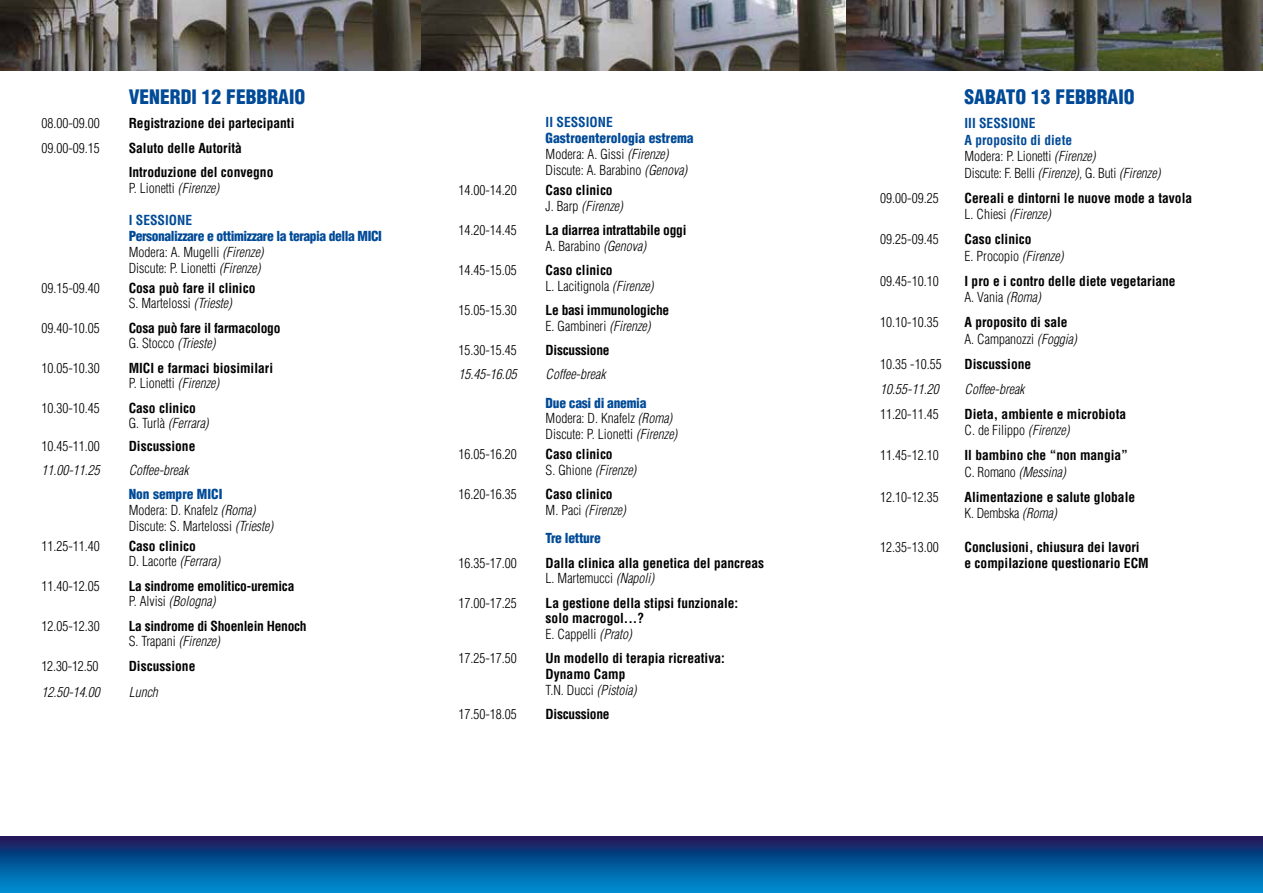
<style>
.page{position:relative;width:1263px;height:893px;background:#fff}
.page>*{position:absolute;margin:0;border:0;box-sizing:border-box;transform-origin:0 0}
.t1{font:900 condensed 19.5px "Helvetica";color:#004a97}
.t2{font:700 condensed 13.5px/15.8px "Helvetica";color:#000}
.t3{font:300 condensed 13.5px/15.8px "Helvetica";color:#000}
.t4{font:700 condensed 13.5px/15.8px "Helvetica";letter-spacing:-.02em;color:#000}
.t5{font:900 condensed 13.5px/15.8px "Helvetica";letter-spacing:-.03em;color:#004a97}
.t6{font:italic 300 condensed 13.5px "Helvetica";color:#000}
.t7{font:700 condensed 13.5px "Helvetica";color:#004a97}
.s1{font-style:italic}
.s2{font-weight:300;color:#000}
.s3{font-weight:300;font-style:italic;color:#000}
.s4{font-weight:300}
.s5{font-weight:300;font-style:italic}
.s6{font-weight:900;color:#004a97}
.s7{font-weight:700}
.s8{font-weight:700;color:#004a97}
</style>
<div class="page">
<img style="left:0;top:0;width:1263px;height:70px">
<svg style="left:421px;top:0;width:425px;height:70px"></svg>
<svg style="left:0;top:837px;width:1263px;height:56px"></svg>
<h1 class="t1" style="left:129px;top:85px;width:178px">VENERDI 12 FEBBRAIO</h1>
<p class="t3" style="left:41px;top:115px;width:60px">08.00-09.00</p>
<p class="t2" style="left:129px;top:115px;width:167px">Registrazione dei partecipanti</p>
<p class="t3" style="left:41px;top:140px;width:60px">09.00-09.15</p>
<p class="t2" style="left:129px;top:135px;width:146px;line-height:24.3px">Saluto delle Autorità<br>Introduzione del convegno</p>
<p class="t3" style="left:129px;top:180px;width:92px">P. Lionetti <span class="s1">(Firenze)</span></p>
<p class="t7" style="left:129px;top:212px;width:65px">I SESSIONE</p>
<p class="t5" style="left:129px;top:228px;width:255px">Personalizzare e ottimizzare la terapia della MICI<br><span class="s2">Modera: A. Mugelli</span> <span class="s3">(Firenze)<br></span><span class="s2">Discute: P. Lionetti</span> <span class="s3">(Firenze)</span></p>
<p class="t3" style="left:41px;top:280px;width:60px">09.15-09.40</p>
<p class="t2" style="left:129px;top:280px;width:128px">Cosa può fare il clinico<br><span class="s4">S. Martelossi</span> <span class="s5">(Trieste)</span></p>
<p class="t3" style="left:41px;top:320px;width:60px">09.40-10.05</p>
<p class="t4" style="left:129px;top:320px;width:153px">Cosa può fare il farmacologo<br><span class="s4">G. Stocco</span> <span class="s5">(Trieste)</span></p>
<p class="t3" style="left:41px;top:360px;width:60px">10.05-10.30</p>
<p class="t2" style="left:129px;top:360px;width:146px">MICI e farmaci biosimilari<br><span class="s4">P. Lionetti</span> <span class="s5">(Firenze)</span></p>
<p class="t3" style="left:41px;top:400px;width:60px">10.30-10.45</p>
<p class="t2" style="left:129px;top:400px;width:82px">Caso clinico<br><span class="s4">G. Turlà</span> <span class="s5">(Ferrara)</span></p>
<p class="t3" style="left:41px;top:438px;width:60px">10.45-11.00</p>
<p class="t2" style="left:129px;top:438px;width:68px">Discussione</p>
<p class="t6" style="left:41px;top:462px;width:60px">11.00-11.25</p>
<p class="t6" style="left:129px;top:462px;width:61px">Coffee-break</p>
<p class="t3" style="left:129px;top:486px;width:146px"><span class="s6">Non sempre MICI<br></span>Modera: D. Knafelz <span class="s1">(Roma)<br></span>Discute: S. Martelossi <span class="s1">(Trieste)</span></p>
<p class="t3" style="left:41px;top:538px;width:60px">11.25-11.40</p>
<p class="t2" style="left:129px;top:538px;width:93px">Caso clinico<br><span class="s4">D. Lacorte</span> <span class="s5">(Ferrara)</span></p>
<p class="t3" style="left:41px;top:578px;width:60px">11.40-12.05</p>
<p class="t4" style="left:129px;top:578px;width:167px">La sindrome emolitico-uremica<br><span class="s4">P. Alvisi</span> <span class="s5">(Bologna)</span></p>
<p class="t3" style="left:41px;top:618px;width:60px">12.05-12.30</p>
<p class="t4" style="left:129px;top:618px;width:179px">La sindrome di Shoenlein Henoch<br><span class="s4">S. Trapani</span> <span class="s5">(Firenze)</span></p>
<p class="t3" style="left:41px;top:658px;width:59px">12.30-12.50</p>
<p class="t2" style="left:129px;top:658px;width:68px">Discussione</p>
<p class="t6" style="left:41px;top:684px;width:60px">12.50-14.00</p>
<p class="t6" style="left:129px;top:684px;width:31px">Lunch</p>
<p class="t7" style="left:546px;top:114px;width:69px">II SESSIONE</p>
<p class="t3" style="left:546px;top:130px;width:150px"><span class="s6">Gastroenterologia estrema<br></span>Modera: A. Gissi <span class="s1">(Firenze)<br></span>Discute: A. Barabino <span class="s1">(Genova)</span></p>
<p class="t3" style="left:458px;top:182px;width:60px">14.00-14.20</p>
<p class="t2" style="left:546px;top:182px;width:79px">Caso clinico<br><span class="s4">J. Barp</span> <span class="s5">(Firenze)</span></p>
<p class="t3" style="left:458px;top:222px;width:60px">14.20-14.45</p>
<p class="t4" style="left:546px;top:222px;width:142px">La diarrea intrattabile oggi<br><span class="s4">A. Barabino</span> <span class="s5">(Genova)</span></p>
<p class="t3" style="left:458px;top:262px;width:60px">14.45-15.05</p>
<p class="t3" style="left:546px;top:262px;width:109px"><span class="s7">Caso clinico<br></span>L. Lacitignola <span class="s1">(Firenze)</span></p>
<p class="t3" style="left:458px;top:302px;width:60px">15.05-15.30</p>
<p class="t4" style="left:546px;top:302px;width:125px">Le basi immunologiche<br><span class="s4">E. Gambineri</span> <span class="s5">(Firenze)</span></p>
<p class="t3" style="left:458px;top:342px;width:60px">15.30-15.45</p>
<p class="t4" style="left:546px;top:342px;width:66px">Discussione</p>
<p class="t6" style="left:458px;top:366px;width:60px">15.45-16.05</p>
<p class="t6" style="left:546px;top:366px;width:61px">Coffee-break</p>
<p class="t3" style="left:546px;top:395px;width:133px"><span class="s6">Due casi di anemia<br></span>Modera: D. Knafelz <span class="s1">(Roma)<br></span>Discute: P. Lionetti <span class="s1">(Firenze)</span></p>
<p class="t3" style="left:458px;top:446px;width:60px">16.05-16.20</p>
<p class="t2" style="left:546px;top:446px;width:92px">Caso clinico<br><span class="s4">S. Ghione</span> <span class="s5">(Firenze)</span></p>
<p class="t3" style="left:458px;top:486px;width:60px">16.20-16.35</p>
<p class="t2" style="left:546px;top:486px;width:82px">Caso clinico<br><span class="s4">M. Paci</span> <span class="s5">(Firenze)</span></p>
<p class="t5" style="left:546px;top:530px;width:57px">Tre letture</p>
<p class="t3" style="left:458px;top:555px;width:60px">16.35-17.00</p>
<p class="t2" style="left:546px;top:555px;width:220px">Dalla clinica alla genetica del pancreas<br><span class="s4">L. Martemucci</span> <span class="s5">(Napoli)</span></p>
<p class="t3" style="left:458px;top:595px;width:60px">17.00-17.25</p>
<p class="t2" style="left:546px;top:595px;width:194px">La gestione della stipsi funzionale: solo macrogol...?<br><span class="s4">E. Cappelli</span> <span class="s5">(Prato)</span></p>
<p class="t3" style="left:458px;top:651px;width:60px">17.25-17.50</p>
<p class="t2" style="left:546px;top:651px;width:181px">Un modello di terapia ricreativa:<br>Dynamo Camp<br><span class="s4">T.N. Ducci</span> <span class="s5">(Pistoia)</span></p>
<p class="t3" style="left:458px;top:706px;width:60px">17.50-18.05</p>
<p class="t4" style="left:546px;top:706px;width:66px">Discussione</p>
<h1 class="t1" style="left:964px;top:85px;width:172px">SABATO 13 FEBBRAIO</h1>
<p class="t3" style="left:964px;top:115px;width:197px;line-height:16.5px"><span class="s8">III SESSIONE<br>A proposito di diete<br></span>Modera: P. Lionetti <span class="s1">(Firenze)<br></span>Discute: F. Belli <span class="s1">(Firenze),</span> G. Buti <span class="s1">(Firenze)</span></p>
<p class="t3" style="left:880px;top:190px;width:60px">09.00-09.25</p>
<p class="t2" style="left:964px;top:190px;width:229px;line-height:16.5px">Cereali e dintorni le nuove mode a tavola<br><span class="s4">L. Chiesi</span> <span class="s5">(Firenze)</span></p>
<p class="t3" style="left:880px;top:231px;width:60px">09.25-09.45</p>
<p class="t2" style="left:964px;top:231px;width:100px;line-height:16.5px">Caso clinico<br><span class="s4">E. Procopio</span> <span class="s5">(Firenze)</span></p>
<p class="t3" style="left:880px;top:273px;width:60px">09.45-10.10</p>
<p class="t2" style="left:964px;top:273px;width:213px;line-height:16.5px">I pro e i contro delle diete vegetariane<br><span class="s4">A. Vania</span> <span class="s5">(Roma)</span></p>
<p class="t3" style="left:880px;top:314px;width:60px">10.10-10.35</p>
<p class="t2" style="left:964px;top:314px;width:114px;line-height:16.5px">A proposito di sale<br><span class="s4">A. Campanozzi</span> <span class="s5">(Foggia)</span></p>
<p class="t3" style="left:880px;top:356px;width:63px">10.35 -10.55</p>
<p class="t2" style="left:964px;top:356px;width:68px">Discussione</p>
<p class="t6" style="left:880px;top:381px;width:60px">10.55-11.20</p>
<p class="t6" style="left:964px;top:381px;width:61px">Coffee-break</p>
<p class="t3" style="left:880px;top:406px;width:60px">11.20-11.45</p>
<p class="t2" style="left:964px;top:406px;width:163px;line-height:16.5px">Dieta, ambiente e microbiota<br><span class="s4">C. de Filippo</span> <span class="s5">(Firenze)</span></p>
<p class="t3" style="left:880px;top:447px;width:60px">11.45-12.10</p>
<p class="t2" style="left:964px;top:447px;width:165px;line-height:16.5px">Il bambino che “non mangia”<br><span class="s4">C. Romano</span> <span class="s5">(Messina)</span></p>
<p class="t3" style="left:880px;top:489px;width:60px">12.10-12.35</p>
<p class="t2" style="left:964px;top:489px;width:172px;line-height:16.5px">Alimentazione e salute globale<br><span class="s4">K. Dembska</span> <span class="s5">(Roma)</span></p>
<p class="t3" style="left:880px;top:539px;width:60px">12.35-13.00</p>
<p class="t2" style="left:964px;top:539px;width:186px;line-height:16.5px">Conclusioni, chiusura dei lavori e compilazione questionario ECM</p>
</div>
